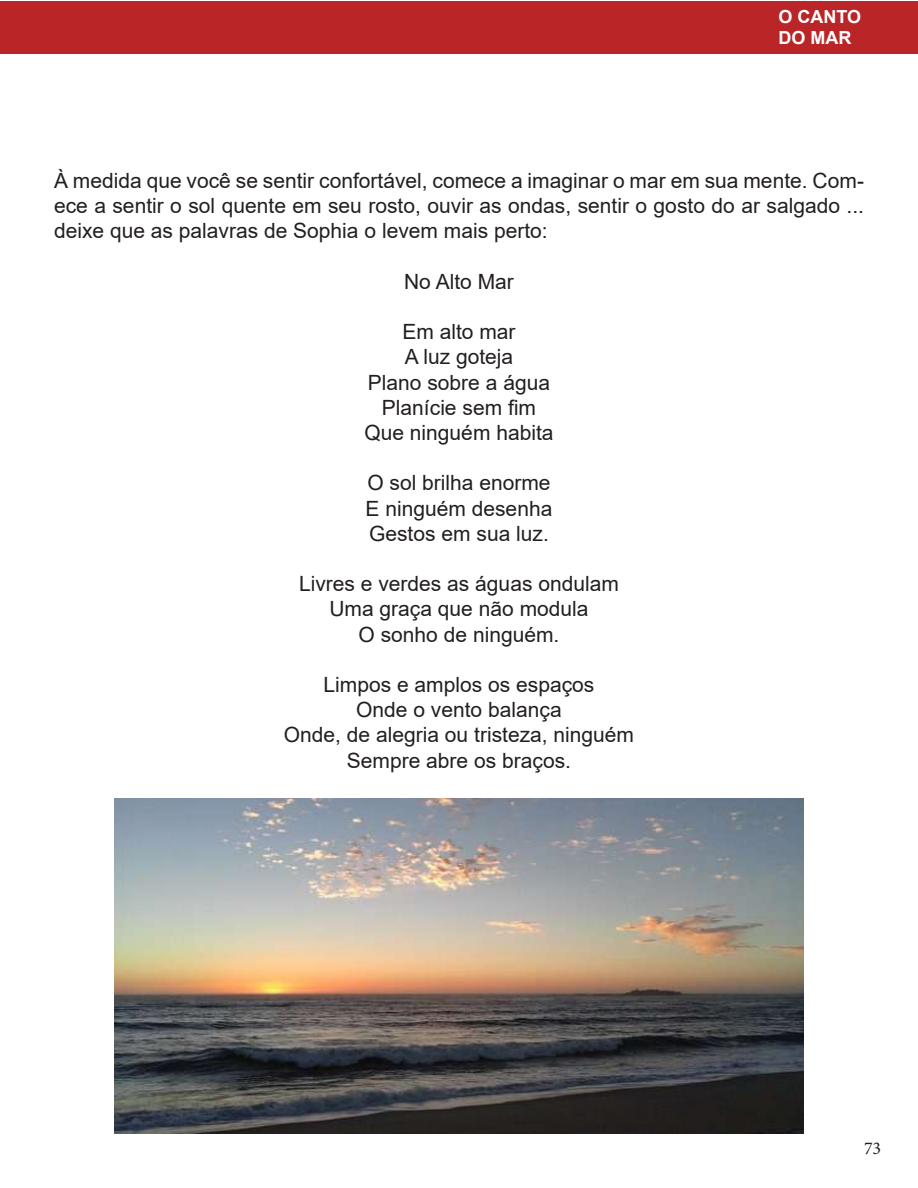
<style>
.page{position:relative;width:918px;height:1188px;background:#fff}
.page>*{position:absolute;margin:0;border:0;box-sizing:border-box;transform-origin:0 0}
.t1{font:21px/25.2px "Arial";color:#231f20;text-align:center}
.t2{font:700 18px/21px "Arial";color:#fff}
.t3{font:18px "Minion Pro";color:#231f20}
</style>
<div class="page">
<div style="left:0;top:1px;width:918px;height:52px;background:#ba2528"></div>
<img style="left:115px;top:799px;width:688px;height:335px">
<p class="t2" style="left:778px;top:6px;width:84px">O CANTO<br>DO MAR</p>
<p class="t1" style="left:54px;top:168px;width:812px;text-align:justify">À medida que você se sentir confortável, comece a imaginar o mar em sua mente. Com&shy;ece a sentir o sol quente em seu rosto, ouvir as ondas, sentir o gosto do ar salgado ... deixe que as palavras de Sophia o levem mais perto:</p>
<p class="t1" style="left:404px;top:269px;width:111px">No Alto Mar</p>
<p class="t1" style="left:364px;top:319px;width:191px">Em alto mar<br>A luz goteja<br>Plano sobre a água<br>Planície sem fim<br>Que ninguém habita</p>
<p class="t1" style="left:366px;top:470px;width:188px;text-align:justify">O sol brilha enorme E ninguém desenha Gestos em sua luz.</p>
<p class="t1" style="left:299px;top:571px;width:321px">Livres e verdes as águas ondulam<br>Uma graça que não modula<br>O sonho de ninguém.</p>
<p class="t1" style="left:284px;top:672px;width:352px">Limpos e amplos os espaços<br>Onde o vento balança<br>Onde, de alegria ou tristeza, ninguém<br>Sempre abre os braços.</p>
<p class="t3" style="left:864px;top:1136px;width:19px">73</p>
</div>
